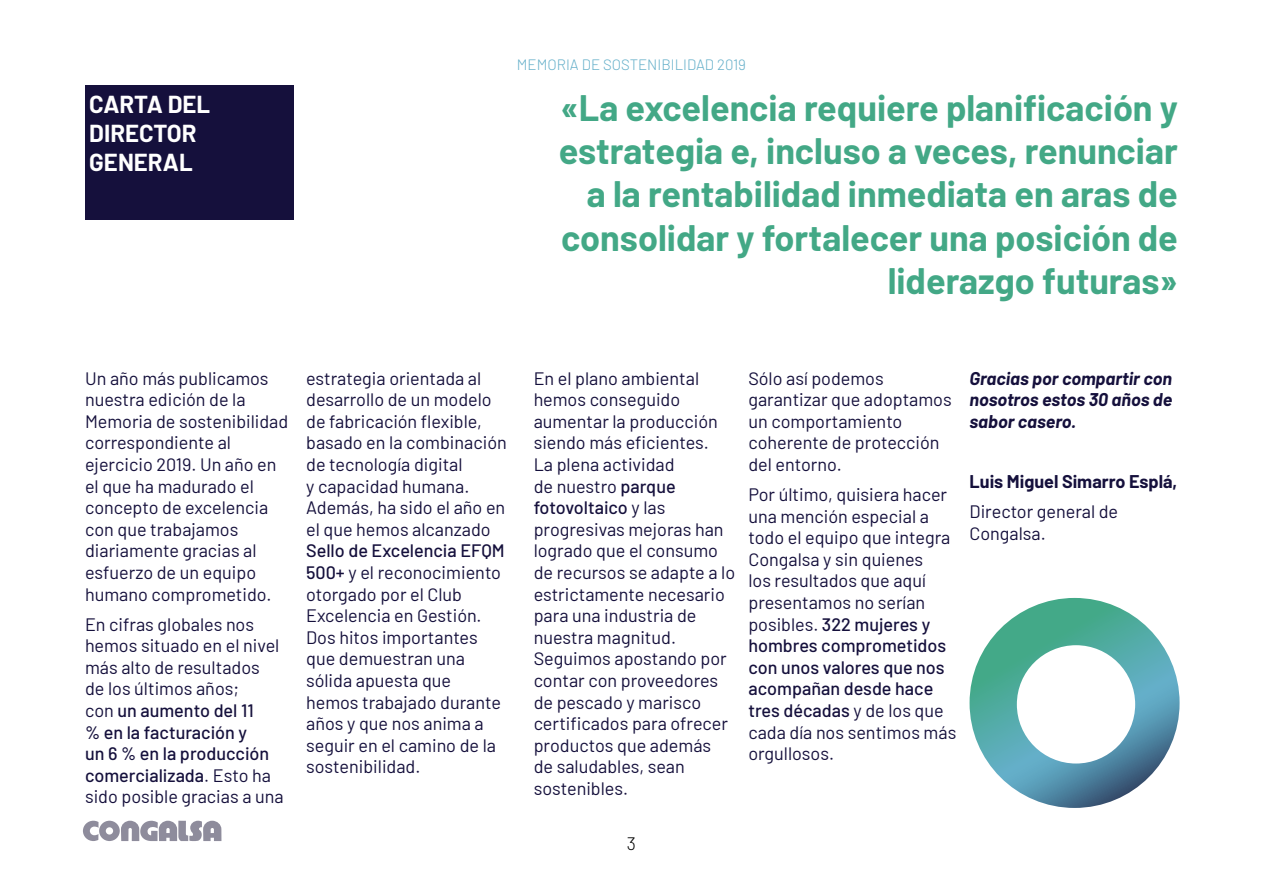
<style>
.page{position:relative;width:1263px;height:893px;background:#fff}
.page>*{position:absolute;margin:0;border:0;box-sizing:border-box;transform-origin:0 0}
.t1{font:700 36px/43.2px "Barlow";color:#43a886;text-align:right}
.t2{font:700 24px/28.8px "Barlow";color:#fff}
.t3{font:18px/21.6px "Barlow";color:#15103c}
.t4{font:italic 700 18px/21.6px "Barlow";color:#15103c;text-align:justify}
.t5{font:700 18px "Barlow";color:#15103c}
.t6{font:300 18px "Barlow";color:#000}
.t7{font:300 15px "Barlow";color:#64afc9}
.s1{font-weight:500}
</style>
<div class="page">
<svg style="left:83px;top:821px;width:138px;height:20px"></svg>
<div style="left:85px;top:85px;width:208px;height:134px;background:#15103c"></div>
<svg style="left:969px;top:598px;width:210px;height:210px"></svg>
<p class="t7" style="left:517px;top:54px;width:231px">MEMORIA DE SOSTENIBILIDAD 2019</p>
<h2 class="t2" style="left:89px;top:88px;width:123px">CARTA DEL<br>DIRECTOR<br>GENERAL</h2>
<h1 class="t1" style="left:559px;top:84px;width:621px">«La excelencia requiere planificación y estrategia e, incluso a veces, renunciar a la rentabilidad inmediata en aras de consolidar y fortalecer una posición de liderazgo futuras»</h1>
<p class="t3" style="left:85px;top:366px;width:205px">Un año más publicamos nuestra edición de la<br>Memoria de sostenibilidad correspondiente al ejercicio 2019. Un año en el que ha madurado el concepto de excelencia con que trabajamos diariamente gracias al esfuerzo de un equipo humano comprometido.</p>
<p class="t3" style="left:85px;top:612px;width:200px">En cifras globales nos hemos situado en el nivel más alto de resultados de los últimos años;<br>con <span class="s1">un aumento del 11<br>% en la facturación y<br>un 6 % en la producción comercializada</span>. Esto ha sido posible gracias a una</p>
<p class="t3" style="left:306px;top:366px;width:202px">estrategia orientada al desarrollo de un modelo de fabricación flexible, basado en la combinación de tecnología digital<br>y capacidad humana.<br>Además, ha sido el año en el que hemos alcanzado</p>
<p class="t3" style="left:306px;top:539px;width:200px"><span class="s1">Sello de Excelencia EFQM<br>500+</span> y el reconocimiento otorgado por el Club<br>Excelencia en Gestión.<br>Dos hitos importantes que demuestran una sólida apuesta que hemos trabajado durante años y que nos anima a seguir en el camino de la sostenibilidad.</p>
<p class="t3" style="left:534px;top:366px;width:203px">En el plano ambiental hemos conseguido aumentar la producción siendo más eficientes.<br>La plena actividad<br>de nuestro <span class="s1">parque fotovoltaico</span> y las progresivas mejoras han logrado que el consumo de recursos se adapte a lo estrictamente necesario para una industria de nuestra magnitud.<br>Seguimos apostando por contar con proveedores de pescado y marisco certificados para ofrecer productos que además<br>de saludables, sean sostenibles.</p>
<p class="t3" style="left:748px;top:366px;width:205px">Sólo así podemos garantizar que adoptamos un comportamiento coherente de protección del entorno.</p>
<p class="t3" style="left:748px;top:482px;width:209px">Por último, quisiera hacer una mención especial a todo el equipo que integra<br>Congalsa y sin quienes<br>los resultados que aquí presentamos no serían posibles. <span class="s1">322 mujeres y hombres comprometidos con unos valores que nos acompañan desde hace tres décadas</span> y de los que cada día nos sentimos más orgullosos.</p>
<p class="t4" style="left:969px;top:366px;width:204px">Gracias por compartir con nosotros estos 30 años de sabor casero.</p>
<p class="t5" style="left:969px;top:468px;width:209px">Luis Miguel Simarro Esplá,</p>
<p class="t3" style="left:969px;top:499px;width:150px">Director general de<br>Congalsa.</p>
<p class="t6" style="left:627px;top:831px;width:11px">3</p>
</div>
